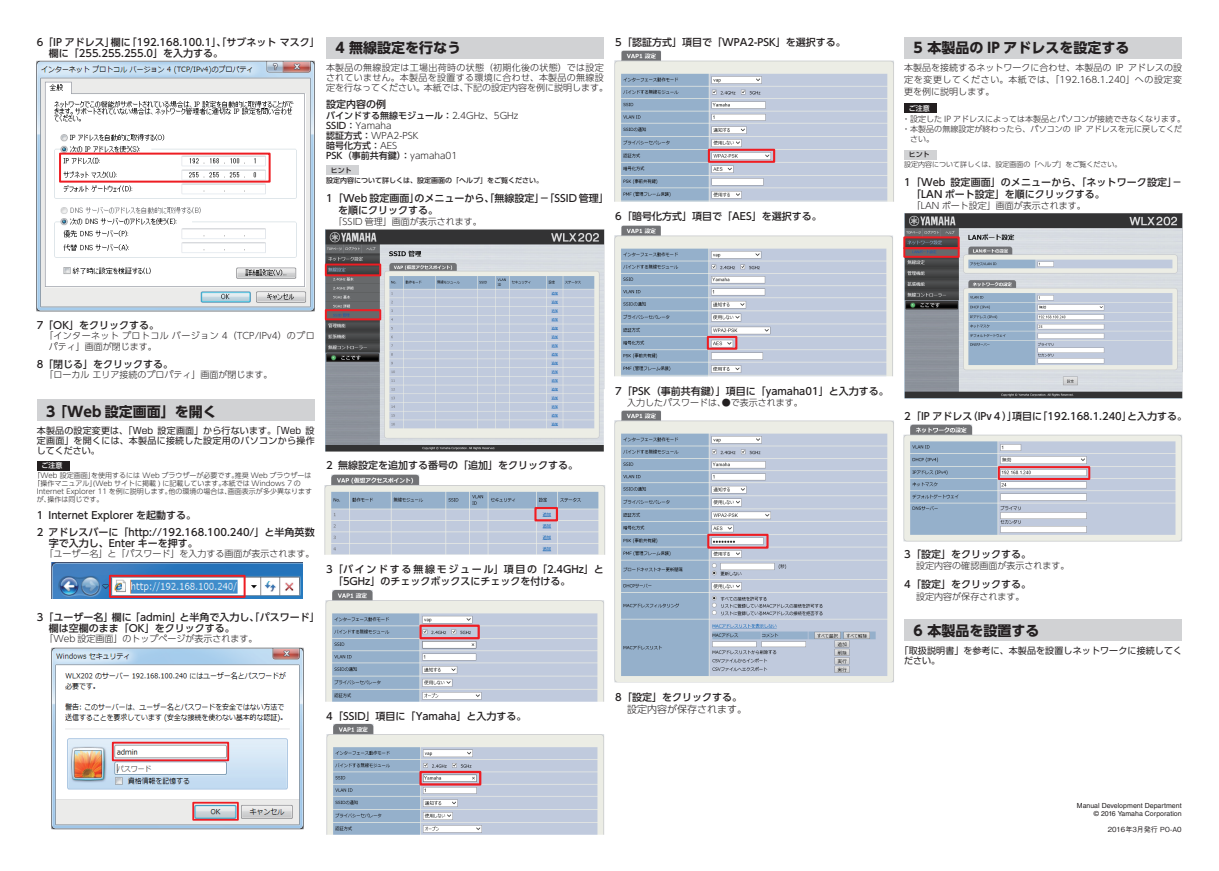
<style>
.page{position:relative;width:1219px;height:871px;background:#fff}
.page>*{position:absolute;margin:0;border:0;box-sizing:border-box;transform-origin:0 0}
.t1{font:700 14px "UD Shin Go Pro";color:#231f20}
.t2{font:500 10px/12px "UD Shin Go Pro";color:#231f20}
.t3{font:300 10px "UD Shin Go Pro";color:#231f20}
.t4{font:300 9px/12px "UD Shin Go Pro";color:#231f20;text-align:justify}
.t5{font:9px/10px "Shin Go Pro";letter-spacing:.015em;color:#231f20;text-align:justify}
.t6{font:300 9px/10px "UD Shin Go Pro";letter-spacing:.035em;color:#231f20}
.t7{font:500 9px/10px "UD Shin Go Pro";color:#231f20}
.t8{font:300 9px/11px "UD Shin Go Pro";letter-spacing:.05em;color:#231f20}
.t9{font:300 8px "UD Shin Go Pro";color:#231f20}
.t10{font:300 7px "UD Shin Go Pro";color:#231f20}
.t11{font:7px/8px "Helvetica LT Std";letter-spacing:.005em;color:#231f20;text-align:right}
.t12{font:500 7px/10px "UD Shin Go Pro";color:#231f20}
.t13{font:500 7px "Gothic BBB Pro";color:#231f20}
.t14{font:500 7px "UD Shin Go Pro";color:#fff}
.s1{font-weight:300}
</style>
<div class="page">
<img style="left:614px;top:410px;width:280px;height:273px">
<img style="left:614px;top:50px;width:280px;height:152px">
<img style="left:614px;top:225px;width:279px;height:151px">
<img style="left:903px;top:424px;width:280px;height:118px">
<img style="left:904px;top:213px;width:279px;height:186px">
<img style="left:326px;top:723px;width:278px;height:112px">
<img style="left:325px;top:589px;width:279px;height:113px">
<img style="left:324px;top:474px;width:281px;height:81px">
<img style="left:324px;top:229px;width:281px;height:223px">
<img style="left:51px;top:647px;width:253px;height:183px">
<img style="left:51px;top:562px;width:251px;height:36px">
<img style="left:36px;top:60px;width:279px;height:252px">
<div style="left:59px;top:152px;width:212px;height:30px;border:2px solid #ee1d23"></div>
<div style="left:109px;top:574px;width:137px;height:23px;border:2px solid #ee1d23"></div>
<div style="left:112px;top:741px;width:117px;height:20px;border:2px solid #ee1d23"></div>
<div style="left:192px;top:801px;width:47px;height:19px;border:2px solid #ee1d23"></div>
<div style="left:325px;top:263px;width:56px;height:13px;border:2px solid #ee1d23"></div>
<div style="left:325px;top:309px;width:56px;height:11px;border:2px solid #ee1d23"></div>
<div style="left:534px;top:507px;width:24px;height:14px;border:2px solid #ee1d23"></div>
<div style="left:419px;top:624px;width:61px;height:15px;border:2px solid #ee1d23"></div>
<div style="left:419px;top:770px;width:62px;height:15px;border:2px solid #ee1d23"></div>
<div style="left:708px;top:149px;width:67px;height:14px;border:2px solid #ee1d23"></div>
<div style="left:707px;top:336px;width:30px;height:13px;border:2px solid #ee1d23"></div>
<div style="left:707px;top:533px;width:62px;height:15px;border:2px solid #ee1d23"></div>
<div style="left:903px;top:236px;width:57px;height:13px;border:2px solid #ee1d23"></div>
<div style="left:903px;top:247px;width:57px;height:11px;border:2px solid #ee1d23"></div>
<div style="left:998px;top:466px;width:92px;height:14px;border:2px solid #ee1d23"></div>
<div style="left:904px;top:150px;width:33px;height:9px;background:#d1d2d4"></div>
<div style="left:37px;top:460px;width:32px;height:10px;background:#231f20"></div>
<div style="left:326px;top:165px;width:32px;height:10px;background:#d1d2d4"></div>
<div style="left:904px;top:103px;width:33px;height:10px;background:#231f20"></div>
<div style="left:37px;top:399px;width:278px;height:22px;background:#d1d2d4"></div>
<div style="left:326px;top:37px;width:278px;height:22px;background:#d1d2d4"></div>
<div style="left:904px;top:37px;width:278px;height:22px;background:#d1d2d4"></div>
<div style="left:904px;top:619px;width:278px;height:21px;background:#d1d2d4"></div>
<p class="t2" style="left:49px;top:36px;width:272px;line-height:11px;text-indent:-12px">6 「IP アドレス」欄に「192.168.100.1」、「サブネット マスク」欄に「255.255.255.0」を入力する。</p>
<h1 class="t1" style="left:335px;top:37px;width:127px">4 無線設定を行なう</h1>
<p class="t6" style="left:326px;top:62px;width:284px">本製品の無線設定は工場出荷時の状態（初期化後の状態）では設定されていません。本製品を設置する環境に合わせ、本製品の無線設定を行なってください。本紙では、下記の設定内容を例に説明します。</p>
<p class="t2" style="left:326px;top:98px;width:61px">設定内容の例</p>
<p class="t7" style="left:326px;top:110px;width:194px">バインドする無線モジュール：<span class="s1">2.4GHz、5GHz<br></span>SSID：<span class="s1">Yamaha<br></span>認証方式：<span class="s1">WPA2-PSK<br></span>暗号化方式：<span class="s1">AES<br></span>PSK（事前共有鍵）：<span class="s1">yamaha01</span></p>
<p class="t12" style="left:326px;top:165px;width:218px;text-indent:5px">ヒント<br>設定内容について詳しくは、設定画面の「ヘルプ」をご覧ください。</p>
<p class="t2" style="left:338px;top:192px;width:272px;text-indent:-12px">1 「Web 設定画面」のメニューから、「無線設定」－「SSID 管理」を順にクリックする。</p>
<p class="t4" style="left:333px;top:215px;width:150px">「SSID 管理」画面が表示されます。</p>
<p class="t2" style="left:615px;top:36px;width:232px">5 「認証方式」項目で「WPA2-PSK」を選択する。</p>
<p class="t2" style="left:615px;top:210px;width:208px">6 「暗号化方式」項目で「AES」を選択する。</p>
<h1 class="t1" style="left:914px;top:37px;width:217px">5 本製品の IP アドレスを設定する</h1>
<p class="t4" style="left:904px;top:61px;width:279px">本製品を接続するネットワークに合わせ、本製品の IP アドレスの設定を変更してください。本紙では、「192.168.1.240」への設定変更を例に説明します。</p>
<p class="t14" style="left:909px;top:103px;width:22px">ご注意</p>
<p class="t9" style="left:902px;top:113px;width:284px">・ 設定した IP アドレスによっては本製品とパソコンが接続できなくなります。</p>
<p class="t9" style="left:902px;top:123px;width:281px">・ 本製品の無線設定が終わったら、パソコンの IP アドレスを元に戻してくだ</p>
<p class="t9" style="left:910px;top:133px;width:25px">さい。</p>
<p class="t12" style="left:909px;top:149px;width:22px">ヒント</p>
<p class="t10" style="left:904px;top:159px;width:218px">設定内容について詳しくは、設定画面の「ヘルプ」をご覧ください。</p>
<p class="t2" style="left:911px;top:176px;width:272px;text-indent:-7px">1 「Web 設定画面」のメニューから、「ネットワーク設定」－「LAN ポート設定」を順にクリックする。</p>
<p class="t4" style="left:912px;top:199px;width:175px">「LAN ポート設定」画面が表示されます。</p>
<p class="t2" style="left:37px;top:319px;width:124px">7 「OK」をクリックする。</p>
<p class="t8" style="left:49px;top:330px;width:267px;text-indent:-4px">「インターネット プロトコル バージョン 4（TCP/IPv4）のプロパティ」画面が閉じます。</p>
<p class="t2" style="left:37px;top:358px;width:138px">8 「閉じる」をクリックする。</p>
<p class="t4" style="left:44px;top:368px;width:229px">「ローカル エリア接続のプロパティ」画面が閉じます。</p>
<h1 class="t1" style="left:46px;top:399px;width:172px">3 「Web 設定画面」を開く</h1>
<p class="t5" style="left:37px;top:424px;width:279px">本製品の設定変更は、「Web 設定画面」から行ないます。「Web 設定画面」を開くには、本製品に接続した設定用のパソコンから操作してください。</p>
<p class="t14" style="left:42px;top:460px;width:22px">ご注意</p>
<p class="t10" style="left:33px;top:470px;width:280px">「Web 設定画面」を使用するには Web ブラウザーが必要です。推奨 Web ブラウザーは</p>
<p class="t10" style="left:33px;top:478px;width:269px">「操作マニュアル」(Web サイトに掲載 ) に記載しています。本紙では Windows 7 の</p>
<p class="t10" style="left:37px;top:486px;width:277px">Internet Explorer 11 を例に説明します。他の環境の場合は、画面表示が多少異なります</p>
<p class="t10" style="left:37px;top:494px;width:68px">が、操作は同じです。</p>
<p class="t2" style="left:37px;top:506px;width:279px;line-height:17px">1 Internet Explorer を起動する。<br>2 アドレスバーに「http://192.168.100.240/」と半角英数</p>
<p class="t2" style="left:49px;top:537px;width:150px">字で入力し、Enter キーを押す。</p>
<p class="t4" style="left:44px;top:547px;width:271px">「ユーザー名」と「パスワード」を入力する画面が表示されます。</p>
<p class="t2" style="left:49px;top:611px;width:272px;line-height:11px;text-indent:-12px">3 「ユーザー名」欄に「admin」と半角で入力し、「パスワード」欄は空欄のまま「OK」をクリックする。</p>
<p class="t4" style="left:44px;top:632px;width:215px">「Web 設定画面」のトップページが表示されます。</p>
<p class="t2" style="left:326px;top:459px;width:254px">2 無線設定を追加する番号の「追加」をクリックする。</p>
<p class="t2" style="left:333px;top:563px;width:272px;text-indent:-7px">3 「バインドする無線モジュール」項目の「2.4GHz」と「5GHz」のチェックボックスにチェックを付ける。</p>
<p class="t2" style="left:615px;top:385px;width:275px">7 「PSK（事前共有鍵）」項目に「yamaha01」と入力する。</p>
<p class="t4" style="left:627px;top:396px;width:177px">入力したパスワードは、●で表示されます。</p>
<p class="t2" style="left:326px;top:710px;width:202px">4 「SSID」項目に「Yamaha」と入力する。</p>
<p class="t2" style="left:615px;top:691px;width:129px">8 「設定」をクリックする。</p>
<p class="t3" style="left:627px;top:701px;width:121px">設定内容が保存されます。</p>
<p class="t2" style="left:904px;top:410px;width:284px">2 「IP アドレス（IPv４）」項目に「192.168.1.240」と入力する。</p>
<p class="t2" style="left:904px;top:548px;width:128px">3 「設定」をクリックする。</p>
<p class="t4" style="left:916px;top:559px;width:154px">設定内容の確認画面が表示されます。</p>
<p class="t2" style="left:904px;top:578px;width:128px">4 「設定」をクリックする。</p>
<p class="t4" style="left:916px;top:589px;width:110px">設定内容が保存されます。</p>
<h1 class="t1" style="left:914px;top:619px;width:127px">6 本製品を設置する</h1>
<p class="t5" style="left:904px;top:643px;width:279px;text-indent:-4px">「取扱説明書」を参考に、本製品を設置しネットワークに接続してください。</p>
<p class="t11" style="left:1077px;top:800px;width:106px">Manual Development Department © 2016 Yamaha Corporation</p>
<p class="t13" style="left:1108px;top:823px;width:75px">2016年3月発行 PO-A0</p>
</div>
